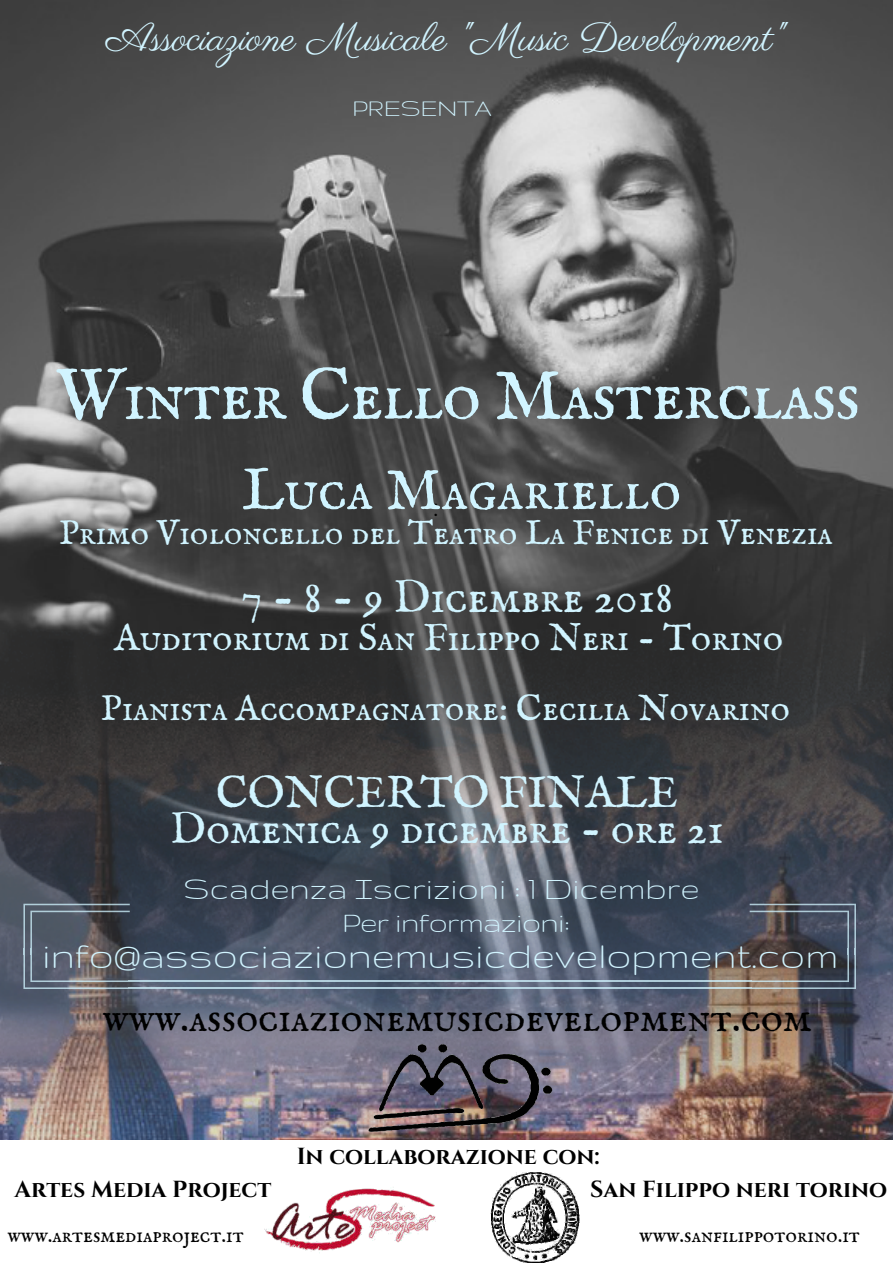
<style>
.page{position:relative;width:893px;height:1263px;background:#fff}
.page>*{position:absolute;margin:0;border:0;box-sizing:border-box;transform-origin:0 0}
.t1{font:72.9px "IM FELL English SC";letter-spacing:-.02em;color:#d1f4ff}
.t2{font:59.55px "IM FELL English SC";color:#d1f4ff}
.t3{font:46.35px "IM FELL English SC";color:#d1f4ff}
.t4{font:44.7px/36px "IM FELL English SC";color:#d1f4ff;text-align:center}
.t5{font:41.4px "Gruppo";color:#d1f4ff}
.t6{font:41.4px "IM FELL English SC";color:#000}
.t7{font:39.75px "Parisienne";color:#d1f4ff}
.t8{font:38.1px "IM FELL English SC";color:#d1f4ff}
.t9{font:36.45px "IM FELL English SC";color:#d1f4ff}
.t10{font:34.8px "IM FELL English SC";color:#d1f4ff}
.t11{font:34.8px "Gruppo";color:#d1f4ff}
.t12{font:31.5px "Gruppo";letter-spacing:-.02em;color:#d1f4ff}
.t13{font:26.55px "Gruppo";color:#d1f4ff}
.t14{font:26.55px "Cinzel";color:#000}
.t15{font:700 23.25px "Cinzel";color:#000}
.t16{font:21.45px "IM FELL English SC";color:#000}
</style>
<div class="page">
<img style="left:0;top:0;width:893px;height:1140px">
<hr style="left:128px;top:987px;width:623px;height:2px;background:#d1f4ff">
<hr style="left:128px;top:980px;width:623px;height:2px;background:#d1f4ff">
<svg style="left:750px;top:904px;width:106px;height:85px;background:#545359"></svg>
<svg style="left:23px;top:904px;width:107px;height:85px;background:#5c6069"></svg>
<img style="left:364px;top:1031px;width:196px;height:109px">
<img style="left:491px;top:1172px;width:89px;height:91px">
<img style="left:264px;top:1187px;width:172px;height:66px">
<h3 class="t7" style="left:106px;top:13px;width:681px">Associazione Musicale "Music Development"</h3>
<p class="t13" style="left:352px;top:95px;width:141px">PRESENTA</p>
<h1 class="t1" style="left:55px;top:353px;width:807px">Winter Cello Masterclass</h1>
<h2 class="t2" style="left:242px;top:455px;width:441px">Luca Magariello</h2>
<p class="t14" style="left:433px;top:490px;width:6px">:</p>
<h3 class="t10" style="left:59px;top:512px;width:775px">Primo Violoncello del Teatro La Fenice di Venezia</h3>
<h3 class="t3" style="left:241px;top:570px;width:434px">7 - 8 - 9 Dicembre 2018</h3>
<h3 class="t8" style="left:114px;top:615px;width:671px">Auditorium di San Filippo Neri - Torino</h3>
<h3 class="t9" style="left:101px;top:686px;width:691px">Pianista Accompagnatore: Cecilia Novarino</h3>
<h3 class="t4" style="left:170px;top:777px;width:555px">CONCERTO FINALE<br>Domenica 9 dicembre - ore 21</h3>
<h3 class="t11" style="left:184px;top:871px;width:518px">Scadenza Iscrizioni : 1 Dicembre</h3>
<h3 class="t12" style="left:343px;top:906px;width:229px">Per informazioni:</h3>
<h3 class="t5" style="left:42px;top:935px;width:797px">info@associazionemusicdevelopment.com</h3>
<h3 class="t6" style="left:103px;top:994px;width:710px">www.associazionemusicdevelopment.com</h3>
<p class="t15" style="left:297px;top:1142px;width:304px">In collaborazione con:</p>
<p class="t15" style="left:15px;top:1174px;width:258px">Artes Media Project</p>
<p class="t15" style="left:590px;top:1174px;width:299px">San Filippo neri torino</p>
<p class="t16" style="left:8px;top:1222px;width:238px">www.artesmediaproject.it</p>
<p class="t16" style="left:639px;top:1222px;width:222px">www.sanfilippotorino.it</p>
</div>
